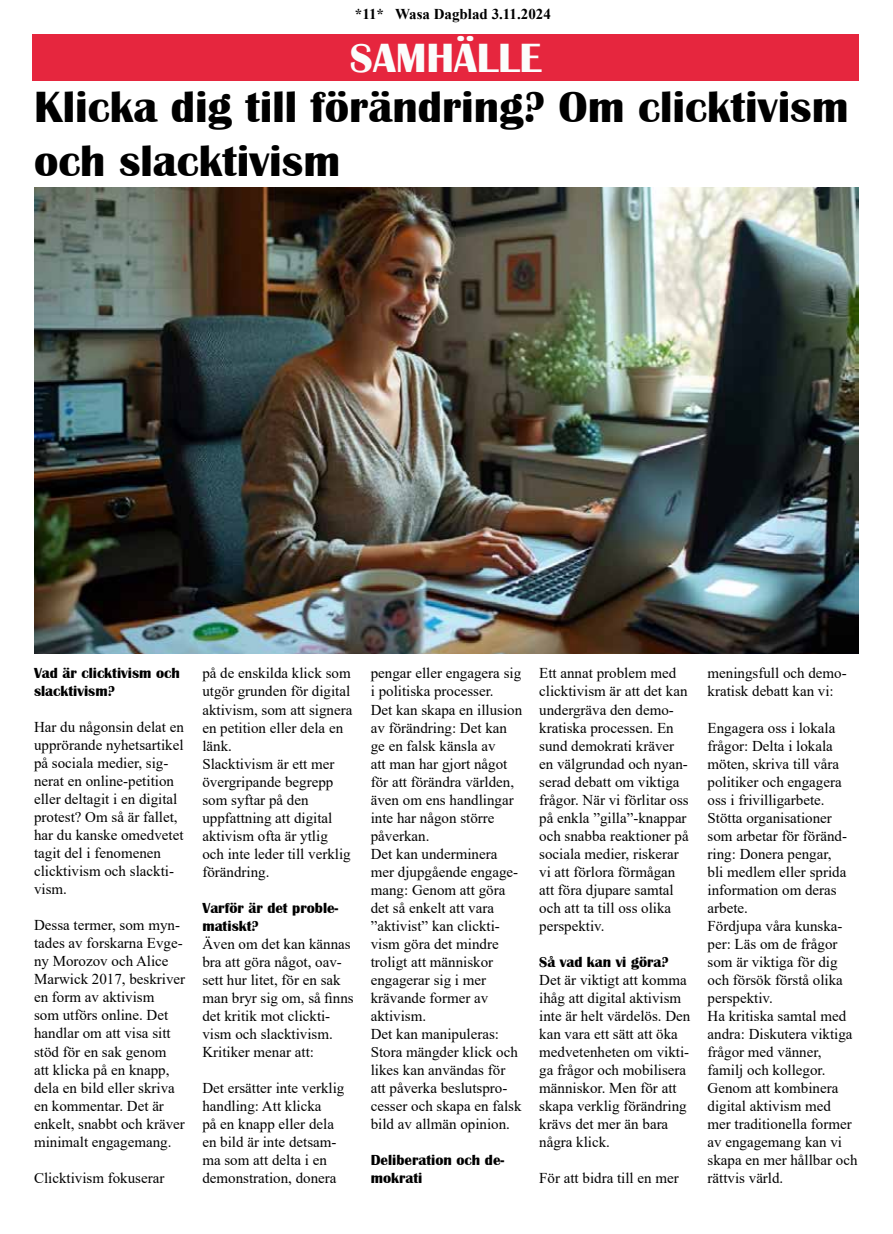
<style>
.page{position:relative;width:893px;height:1234px;background:#fff}
.page>*{position:absolute;margin:0;border:0;box-sizing:border-box;transform-origin:0 0}
.t1{font:700 45px/54px "Britannic";color:#000}
.t2{font:700 42px "Britannic";color:#fbfdfc}
.t3{font:15px/18px "Times New Roman";color:#000}
.t4{font:700 15px/18px "Britannic";color:#000}
.t5{font:700 15px "Times New Roman";color:#000}
</style>
<div class="page">
<div style="left:33px;top:34px;width:826px;height:47px;background:#e6263e"></div>
<img style="left:34px;top:187px;width:825px;height:466px">
<p class="t5" style="left:355px;top:3px;width:198px">*11* Wasa Dagblad 3.11.2024</p>
<h2 class="t2" style="left:350px;top:34px;width:194px">SAMHÄLLE</h2>
<h1 class="t1" style="left:34px;top:80px;width:816px">Klicka dig till förändring? Om clicktivism och slacktivism</h1>
<p class="t4" style="left:34px;top:664px;width:147px">Vad är clicktivism och slacktivism?</p>
<p class="t3" style="left:34px;top:717px;width:151px">Har du någonsin delat en upprörande nyhetsartikel på sociala medier, sig&shy;nerat en online-petition eller deltagit i en digital protest? Om så är fallet, har du kanske omedvetet tagit del i fenomenen clicktivism och slackti&shy;vism.</p>
<p class="t3" style="left:34px;top:915px;width:153px">Dessa termer, som myn&shy;tades av forskarna Evge&shy;ny Morozov och Alice<br>Marwick 2017, beskriver en form av aktivism<br>som utförs online. Det handlar om att visa sitt stöd för en sak genom att klicka på en knapp, dela en bild eller skriva en kommentar. Det är enkelt, snabbt och kräver minimalt engagemang.</p>
<p class="t3" style="left:34px;top:1167px;width:132px">Clicktivism fokuserar</p>
<p class="t3" style="left:202px;top:663px;width:151px">på de enskilda klick som utgör grunden för digital aktivism, som att signera en petition eller dela en länk.<br>Slacktivism är ett mer övergripande begrepp som syftar på den uppfattning att digital aktivism ofta är ytlig och inte leder till verklig förändring.</p>
<p class="t4" style="left:202px;top:898px;width:138px">Varför är det proble&shy;matiskt?</p>
<p class="t3" style="left:202px;top:933px;width:153px">Även om det kan kännas bra att göra något, oav&shy;sett hur litet, för en sak man bryr sig om, så finns det kritik mot clickti&shy;vism och slacktivism.<br>Kritiker menar att:</p>
<p class="t3" style="left:202px;top:1077px;width:144px">Det ersätter inte verklig handling: Att klicka<br>på en knapp eller dela en bild är inte detsam&shy;ma som att delta i en demonstration, donera</p>
<p class="t3" style="left:371px;top:663px;width:153px">pengar eller engagera sig i politiska processer.<br>Det kan skapa en illusion av förändring: Det kan ge en falsk känsla av<br>att man har gjort något för att förändra världen, även om ens handlingar inte har någon större påverkan.<br>Det kan underminera mer djupgående engage&shy;mang: Genom att göra det så enkelt att vara ”aktivist” kan clickti&shy;vism göra det mindre troligt att människor engagerar sig i mer krävande former av aktivism.<br>Det kan manipuleras:<br>Stora mängder klick och likes kan användas för att påverka beslutspro&shy;cesser och skapa en falsk bild av allmän opinion.</p>
<p class="t4" style="left:371px;top:1150px;width:135px">Deliberation och de&shy;mokrati</p>
<p class="t3" style="left:539px;top:663px;width:151px">Ett annat problem med clicktivism är att det kan undergräva den demo&shy;kratiska processen. En sund demokrati kräver en välgrundad och nyan&shy;serad debatt om viktiga frågor. När vi förlitar oss på enkla ”gilla”-knappar och snabba reaktioner på sociala medier, riskerar vi att förlora förmågan att föra djupare samtal och att ta till oss olika perspektiv.</p>
<p class="t4" style="left:539px;top:952px;width:131px">Så vad kan vi göra?</p>
<p class="t3" style="left:539px;top:969px;width:153px">Det är viktigt att komma ihåg att digital aktivism inte är helt värdelös. Den kan vara ett sätt att öka medvetenheten om vikti&shy;ga frågor och mobilisera människor. Men för att skapa verklig förändring krävs det mer än bara några klick.</p>
<p class="t3" style="left:539px;top:1167px;width:141px">För att bidra till en mer</p>
<p class="t3" style="left:708px;top:663px;width:141px">meningsfull och demo&shy;kratisk debatt kan vi:</p>
<p class="t3" style="left:708px;top:717px;width:151px">Engagera oss i lokala frågor: Delta i lokala möten, skriva till våra politiker och engagera oss i frivilligarbete.<br>Stötta organisationer som arbetar för föränd&shy;ring: Donera pengar,<br>bli medlem eller sprida information om deras arbete.<br>Fördjupa våra kunska&shy;per: Läs om de frågor som är viktiga för dig och försök förstå olika perspektiv.<br>Ha kritiska samtal med andra: Diskutera viktiga frågor med vänner, familj och kollegor.<br>Genom att kombinera digital aktivism med mer traditionella former av engagemang kan vi skapa en mer hållbar och rättvis värld.</p>
</div>
